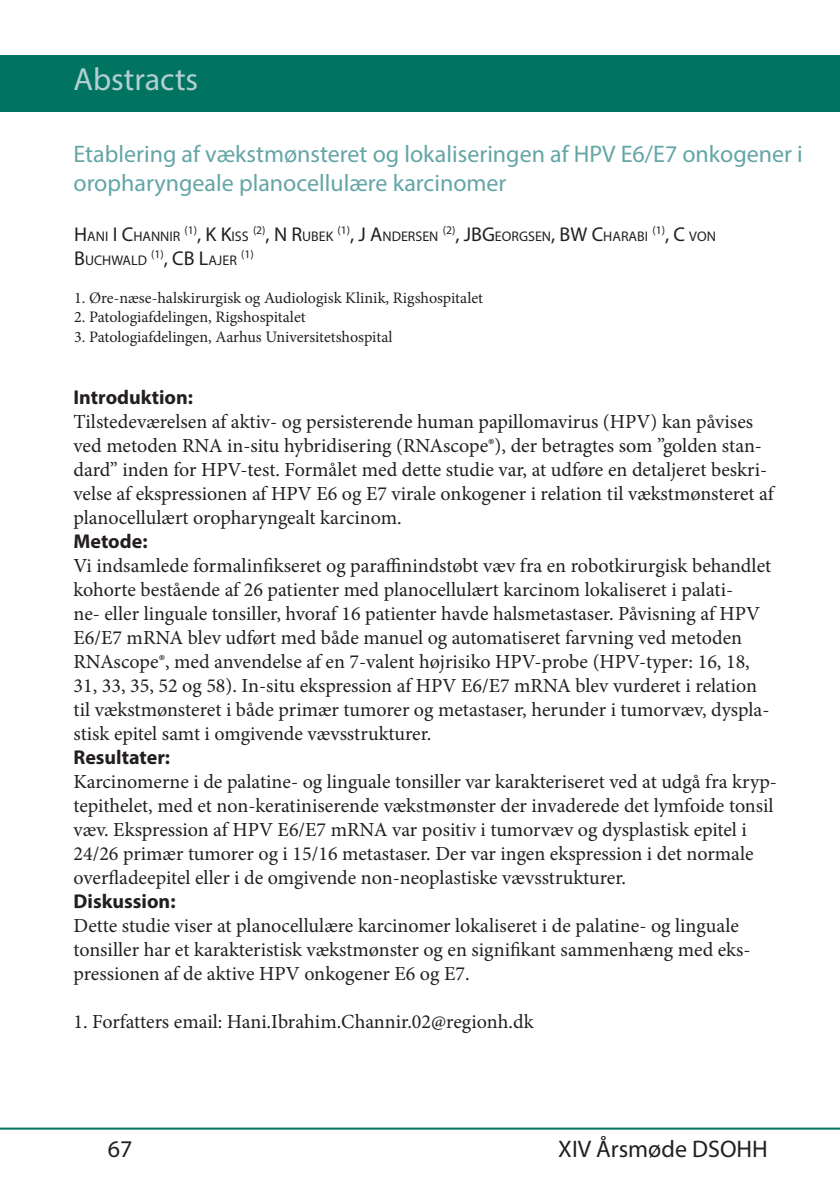
<style>
.page{position:relative;width:840px;height:1191px;background:#fff}
.page>*{position:absolute;margin:0;border:0;box-sizing:border-box;transform-origin:0 0}
.t1{font:32px "Myriad Pro";color:#b4cfd0}
.t2{font:24px/28.8px "Myriad Pro";color:#64a5a6}
.t3{font:24px "Myriad Pro";color:#231f20}
.t4{font:20px/24px "Minion Pro";color:#231f20}
.t5{font:700 20px "Myriad Pro";color:#231f20}
.t6{font:20px "Myriad Pro";color:#231f20}
.t7{font:16px "Minion Pro";color:#231f20}
.t8{font:14px "Myriad Pro";color:#231f20}
.t9{font:11.6px "Myriad Pro";color:#231f20}
.s1{font-size:20px}
.s2{font-size:14px}
</style>
<div class="page">
<div style="left:0;top:55px;width:839px;height:56px;background:#007361"></div>
<hr style="left:0;top:1127px;width:839px;height:2px;background:#007361">
<h1 class="t1" style="left:73px;top:60px;width:126px">Abstracts</h1>
<p class="t2" style="left:73px;top:139px;width:730px">Etablering af vækstmønsteret og lokaliseringen af HPV E6/E7 onkogener i oropharyngeale planocellulære karcinomer</p>
<p class="t8" style="left:74px;top:227px;width:108px"><span class="s1">H</span>ANI <span class="s1">I C</span>HANNIR</p>
<p class="t9" style="left:184px;top:223px;width:66px">(1)<span class="s1">, K K</span><span class="s2">ISS</span></p>
<p class="t8" style="left:253px;top:227px;width:396px"><sup>(2)</sup><span class="s1">, N R</span>UBEK <sup>(1)</sup><span class="s1">, J A</span>NDERSEN <sup>(2)</sup><span class="s1">, JBG</span>EORGSEN<span class="s1">, BW C</span>HARABI</p>
<p class="t9" style="left:652px;top:223px;width:65px">(1)<span class="s1">, C</span> <span class="s2">VON</span></p>
<p class="t8" style="left:74px;top:251px;width:73px"><span class="s1">B</span>UCHWALD</p>
<p class="t6" style="left:151px;top:246px;width:87px"><sup>(1)</sup>, CB L<span class="s2">AJER</span></p>
<p class="t9" style="left:241px;top:247px;width:14px">(1)</p>
<p class="t7" style="left:74px;top:287px;width:410px">1. Øre-næse-halskirurgisk og Audiologisk Klinik, Rigshospitalet</p>
<p class="t7" style="left:74px;top:306px;width:233px">2. Patologiafdelingen, Rigshospitalet</p>
<p class="t7" style="left:74px;top:326px;width:319px">3. Patologiafdelingen, Aarhus Universitetshospital</p>
<p class="t5" style="left:73px;top:384px;width:121px">Introduktion:</p>
<p class="t4" style="left:73px;top:409px;width:703px">Tilstedeværelsen af aktiv- og persisterende human papillomavirus (HPV) kan påvises ved metoden RNA in-situ hybridisering (RNAscope®), der betragtes som ”golden stan&shy;dard” inden for HPV-test. Formålet med dette studie var, at udføre en detaljeret beskri&shy;velse af ekspressionen af HPV E6 og E7 virale onkogener i relation til vækstmønsteret af planocellulært oropharyngealt karcinom.</p>
<p class="t5" style="left:73px;top:528px;width:76px">Metode:</p>
<p class="t4" style="left:73px;top:553px;width:699px">Vi indsamlede formalinfikseret og paraffinindstøbt væv fra en robotkirurgisk behandlet kohorte bestående af 26 patienter med planocellulært karcinom lokaliseret i palati-<br>ne- eller linguale tonsiller, hvoraf 16 patienter havde halsmetastaser. Påvisning af HPV E6/E7 mRNA blev udført med både manuel og automatiseret farvning ved metoden RNAscope®, med anvendelse af en 7-valent højrisiko HPV-probe (HPV-typer: 16, 18, 31, 33, 35, 52 og 58). In-situ ekspression af HPV E6/E7 mRNA blev vurderet i relation til vækstmønsteret i både primær tumorer og metastaser, herunder i tumorvæv, dyspla&shy;stisk epitel samt i omgivende vævsstrukturer.</p>
<p class="t5" style="left:73px;top:744px;width:98px">Resultater:</p>
<p class="t4" style="left:73px;top:769px;width:704px">Karcinomerne i de palatine- og linguale tonsiller var karakteriseret ved at udgå fra kryp&shy;tepithelet, med et non-keratiniserende vækstmønster der invaderede det lymfoide tonsil væv. Ekspression af HPV E6/E7 mRNA var positiv i tumorvæv og dysplastisk epitel i 24/26 primær tumorer og i 15/16 metastaser. Der var ingen ekspression i det normale overfladeepitel eller i de omgivende non-neoplastiske vævsstrukturer.</p>
<p class="t5" style="left:73px;top:888px;width:103px">Diskussion:</p>
<p class="t4" style="left:73px;top:913px;width:678px">Dette studie viser at planocellulære karcinomer lokaliseret i de palatine- og linguale tonsiller har et karakteristisk vækstmønster og en signifikant sammenhæng med eks&shy;pressionen af de aktive HPV onkogener E6 og E7.</p>
<p class="t4" style="left:73px;top:1009px;width:461px">1. Forfatters email: Hani.Ibrahim.Channir.02@regionh.dk</p>
<p class="t3" style="left:108px;top:1134px;width:26px">67</p>
<p class="t3" style="left:558px;top:1134px;width:211px">XIV Årsmøde DSOHH</p>
</div>
